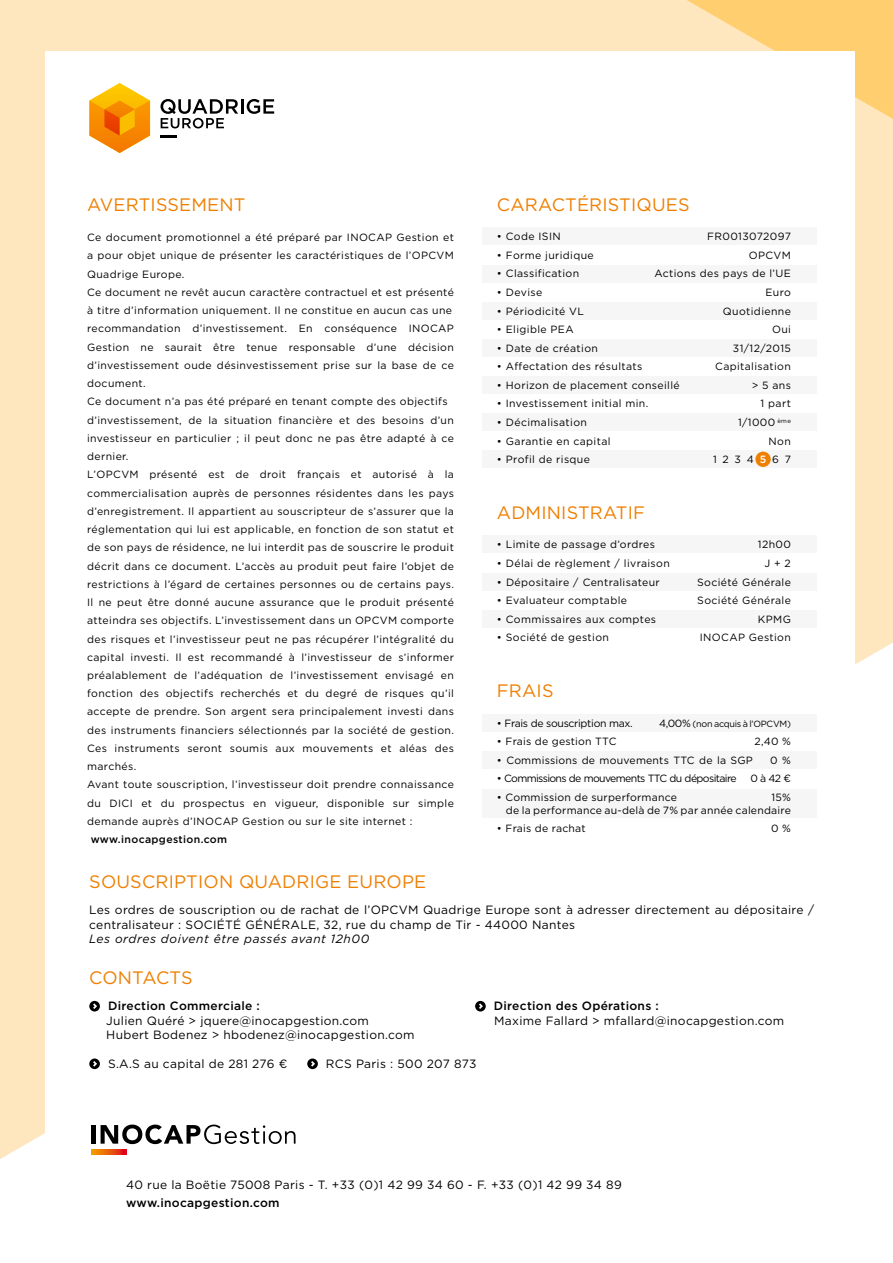
<style>
.page{position:relative;width:893px;height:1263px;background:#fff}
.page>*{position:absolute;margin:0;border:0;box-sizing:border-box;transform-origin:0 0}
.t1{font:18px "Gotham";letter-spacing:.01em;color:#ee7f00}
.t2{font:12px/14.4px "Gotham";letter-spacing:.025em;color:#000}
.t3{font:500 12px "Gotham";letter-spacing:.025em;color:#000}
.t4{font:italic 12px "Gotham";letter-spacing:.05em;color:#000}
.t5{font:10.5px/18.3px "Gotham";letter-spacing:.035em;color:#000}
.t6{font:10.5px "Gotham";letter-spacing:-.06em;color:#000}
.t7{font:10.5px "Gotham";letter-spacing:-.03em;color:#000}
.t8{font:500 10.5px "Gotham";letter-spacing:.035em;color:#000}
.t9{font:9px "Gotham";letter-spacing:-.03em;color:#000}
.s1{font-weight:500;color:#fff}
.s2{font-size:10.5px}
</style>
<div class="page">
<div style="left:0;top:0;width:624px;height:1159px;background:#fee6be"></div>
<svg style="left:624px;top:0;width:269px;height:665px;background:#fedfa9"></svg>
<div style="left:45px;top:52px;width:810px;height:1137px;background:#fff"></div>
<div style="left:89px;top:1001px;width:11px;height:10px;background:#000;border-radius:50%"></div>
<svg style="left:93px;top:1003px;width:4px;height:6px"></svg>
<div style="left:475px;top:1001px;width:11px;height:10px;background:#000;border-radius:50%"></div>
<svg style="left:479px;top:1003px;width:4px;height:6px"></svg>
<div style="left:89px;top:1058px;width:11px;height:11px;background:#000;border-radius:50%"></div>
<svg style="left:93px;top:1061px;width:4px;height:5px"></svg>
<svg style="left:307px;top:1058px;width:11px;height:11px"></svg>
<svg style="left:311px;top:1061px;width:4px;height:5px"></svg>
<div style="left:482px;top:228px;width:334px;height:17px;background:#f6f6f6"></div>
<div style="left:482px;top:302px;width:334px;height:17px;background:#f6f6f6"></div>
<div style="left:482px;top:376px;width:334px;height:17px;background:#f6f6f6"></div>
<div style="left:482px;top:451px;width:334px;height:17px;background:#f6f6f6"></div>
<div style="left:482px;top:265px;width:334px;height:17px;background:#f6f6f6"></div>
<div style="left:482px;top:339px;width:334px;height:17px;background:#f6f6f6"></div>
<div style="left:482px;top:414px;width:334px;height:17px;background:#f6f6f6"></div>
<div style="left:482px;top:573px;width:334px;height:17px;background:#f6f6f6"></div>
<div style="left:482px;top:536px;width:334px;height:17px;background:#f6f6f6"></div>
<div style="left:482px;top:610px;width:334px;height:17px;background:#f6f6f6"></div>
<div style="left:482px;top:714px;width:334px;height:17px;background:#f6f6f6"></div>
<div style="left:482px;top:790px;width:334px;height:28px;background:#f6f6f6"></div>
<div style="left:482px;top:751px;width:334px;height:17px;background:#f6f6f6"></div>
<svg style="left:89px;top:83px;width:61px;height:70px"></svg>
<svg style="left:161px;top:99px;width:113px;height:29px"></svg>
<svg style="left:160px;top:135px;width:17px;height:2px"></svg>
<div style="left:755px;top:452px;width:16px;height:15px;background:#ee7f00;border-radius:50%"></div>
<div style="left:91px;top:1125px;width:5px;height:19px;background:#000"></div>
<svg style="left:101px;top:1124px;width:195px;height:20px"></svg>
<svg style="left:91px;top:1150px;width:36px;height:5px"></svg>
<h1 class="t1" style="left:497px;top:193px;width:194px">Caractéristiques</h1>
<p class="t5" style="left:497px;top:227px;width:65px">• Code ISIN</p>
<p class="t5" style="left:707px;top:227px;width:85px">FR0013072097</p>
<p class="t5" style="left:497px;top:246px;width:98px">• Forme juridique</p>
<p class="t5" style="left:749px;top:246px;width:44px">OPCVM</p>
<p class="t5" style="left:497px;top:264px;width:84px">• Classification</p>
<p class="t5" style="left:654px;top:264px;width:138px">Actions des pays de l’UE</p>
<p class="t5" style="left:497px;top:283px;width:47px">• Devise</p>
<p class="t5" style="left:765px;top:283px;width:27px">Euro</p>
<p class="t5" style="left:497px;top:301px;width:88px">• Périodicité VL</p>
<p class="t5" style="left:723px;top:301px;width:69px">Quotidienne</p>
<p class="t5" style="left:497px;top:320px;width:78px">• Eligible PEA</p>
<p class="t5" style="left:772px;top:320px;width:20px">Oui</p>
<p class="t5" style="left:497px;top:339px;width:102px">• Date de création</p>
<p class="t5" style="left:733px;top:339px;width:60px">31/12/2015</p>
<p class="t5" style="left:497px;top:357px;width:147px">• Affectation des résultats</p>
<p class="t5" style="left:715px;top:357px;width:77px">Capitalisation</p>
<p class="t5" style="left:497px;top:376px;width:184px">• Horizon de placement conseillé</p>
<p class="t5" style="left:752px;top:376px;width:41px">&gt; 5 ans</p>
<p class="t5" style="left:497px;top:394px;width:153px">• Investissement initial min.</p>
<p class="t5" style="left:761px;top:394px;width:32px">1 part</p>
<p class="t5" style="left:497px;top:413px;width:91px">• Décimalisation</p>
<p class="t5" style="left:738px;top:413px;width:54px">1/1000 <sup>ème</sup></p>
<p class="t5" style="left:497px;top:431px;width:115px">• Garantie en capital</p>
<p class="t5" style="left:769px;top:431px;width:24px">Non</p>
<p class="t5" style="left:497px;top:450px;width:94px">• Profil de risque</p>
<p class="t5" style="left:713px;top:450px;width:79px">1 2 3 4 <span class="s1">5</span> 6 7</p>
<h1 class="t1" style="left:87px;top:193px;width:160px">Avertissement</h1>
<p class="t5" style="left:87px;top:228px;width:368px">Ce document promotionnel a été préparé par IN OCAP Gestion et a pour objet unique de présenter les caractéristiques de l’OPCVM Quadrige Europe.<br>Ce document ne revêt aucun caractère contractuel et est présenté à titre d’information uniquement. I l ne constitue en aucun cas une recommandation d’investissement. En conséquence IN OCAP Gestion ne saurait être tenue responsable d’une décision d’investissement oude désinvestissement prise sur la base de ce document.<br>Ce document n’a pas été préparé en tenant compte des objectifs d’investissement, de la situation financière et des besoins d’un investisseur en particulier ; il peut donc ne pas être adapté à ce dernier.<br>L’OPCVM</p>
<p class="t5" style="left:87px;top:465px;width:368px;text-indent:62px">présenté est de droit français et autorisé à la commercialisation auprès de personnes résidentes dans les pays d’enregistrement. I l appartient au souscripteur de s’assurer que la réglementation qui lui est applicable, en fonction de son statut et de son pays de résidence, ne lui interdit pas de souscrire le produit décrit dans ce document. L’accès au produit peut faire l’objet de restrictions à l’égard de certaines personnes ou de certains pays.<br>I l ne peut être donné aucune assurance que le produit présenté atteindra ses objectifs. L’investissement dans un OPCVM comporte des risques et l’investisseur peut ne pas récupérer l’intégralité du capital investi. I l est recommandé à l’investisseur de s’informer préalablement de l’adéquation de l’investissement envisagé en fonction des objectifs recherchés et du degré de risques qu’il accepte de prendre. Son argent sera principalement investi dans des instruments financiers sélectionnés par la société de gestion.<br>Ces instruments seront soumis aux mouvements et aléas des marchés.<br>Avant toute souscription, l’investisseur doit prendre connaissance du DI CI et du prospectus en vigueur, disponible sur simple demande auprès d’IN OCAP Gestion ou sur le site internet :</p>
<p class="t8" style="left:91px;top:832px;width:138px">www.inocapgestion.com</p>
<h1 class="t1" style="left:89px;top:870px;width:338px">Souscription Quadrige Europe</h1>
<p class="t2" style="left:89px;top:903px;width:320px">Les ordres de souscription ou de rachat de l’OPCVM</p>
<h1 class="t1" style="left:497px;top:501px;width:144px">Administratif</h1>
<p class="t5" style="left:497px;top:535px;width:160px">• Limite de passage d’ordres</p>
<p class="t5" style="left:758px;top:535px;width:35px">12h00</p>
<p class="t5" style="left:497px;top:554px;width:174px">• Délai de règlement / livraison</p>
<p class="t5" style="left:764px;top:554px;width:28px">J + 2</p>
<p class="t5" style="left:497px;top:572px;width:164px">• Dépositaire / Centralisateur</p>
<p class="t5" style="left:697px;top:572px;width:95px">Société Générale</p>
<p class="t5" style="left:497px;top:591px;width:132px">• Evaluateur comptable</p>
<p class="t5" style="left:697px;top:591px;width:95px">Société Générale</p>
<p class="t5" style="left:497px;top:610px;width:161px">• Commissaires aux comptes</p>
<p class="t5" style="left:758px;top:610px;width:35px">KPMG</p>
<p class="t5" style="left:497px;top:628px;width:113px">• Société de gestion</p>
<p class="t5" style="left:700px;top:628px;width:93px">INOCAP Gestion</p>
<h1 class="t1" style="left:497px;top:679px;width:58px">Frais</h1>
<p class="t7" style="left:497px;top:716px;width:137px">• Frais de souscription max.</p>
<p class="t9" style="left:659px;top:718px;width:133px"><span class="s2">4,00%</span> (non acquis à l’OPCVM)</p>
<p class="t5" style="left:497px;top:732px;width:121px">• Frais de gestion TTC</p>
<p class="t5" style="left:754px;top:732px;width:38px">2,40 %</p>
<p class="t5" style="left:497px;top:751px;width:257px">• Commissions de mouvements TTC de la SGP</p>
<p class="t5" style="left:770px;top:751px;width:22px">0 %</p>
<p class="t6" style="left:497px;top:772px;width:241px">• Commissions de mouvements TTC du dépositaire</p>
<p class="t5" style="left:750px;top:769px;width:42px">0 à 42 €</p>
<p class="t5" style="left:497px;top:788px;width:182px">• Commission de surperformance</p>
<p class="t5" style="left:506px;top:791px;width:287px;line-height:12.6px;text-align:right">15%<br>de la performance au-delà de 7% par année calendaire</p>
<p class="t5" style="left:497px;top:819px;width:90px">• Frais de rachat</p>
<p class="t5" style="left:771px;top:819px;width:21px">0 %</p>
<p class="t2" style="left:89px;top:903px;width:727px;text-indent:334px">Quadrige Europe sont à adresser directement au dépositaire / centralisateur : SOCI ÉTÉ GÉN ÉRALE, 32, rue du champ de Tir - 44000 Nantes</p>
<p class="t4" style="left:89px;top:931px;width:281px">Les ordres doivent être passés avant 12h00</p>
<h1 class="t1" style="left:89px;top:966px;width:105px">Co ntacts</h1>
<p class="t3" style="left:108px;top:998px;width:153px">Direction Commerciale :</p>
<p class="t3" style="left:494px;top:998px;width:167px">Direction des Opérations :</p>
<p class="t2" style="left:106px;top:1013px;width:264px">Julien Quéré &gt; jquere@inocapgestion.com</p>
<p class="t2" style="left:494px;top:1013px;width:292px">Maxime Fallard &gt; mfallard@inocapgestion.com</p>
<p class="t2" style="left:106px;top:1027px;width:310px">Hubert Bodenez &gt; hbodenez@inocapgestion.com</p>
<p class="t2" style="left:108px;top:1056px;width:181px">S.A.S au capital de 281 276 €</p>
<p class="t2" style="left:326px;top:1056px;width:152px">RCS Paris : 500 207 873</p>
<p class="t2" style="left:126px;top:1177px;width:497px">40 rue la Boëtie 75008 Paris - T. +33 (0)1 42 99 34 60 - F. +33 (0)1 42 99 34 89</p>
<p class="t3" style="left:126px;top:1195px;width:155px">www.inocapgestion.com</p>
</div>
